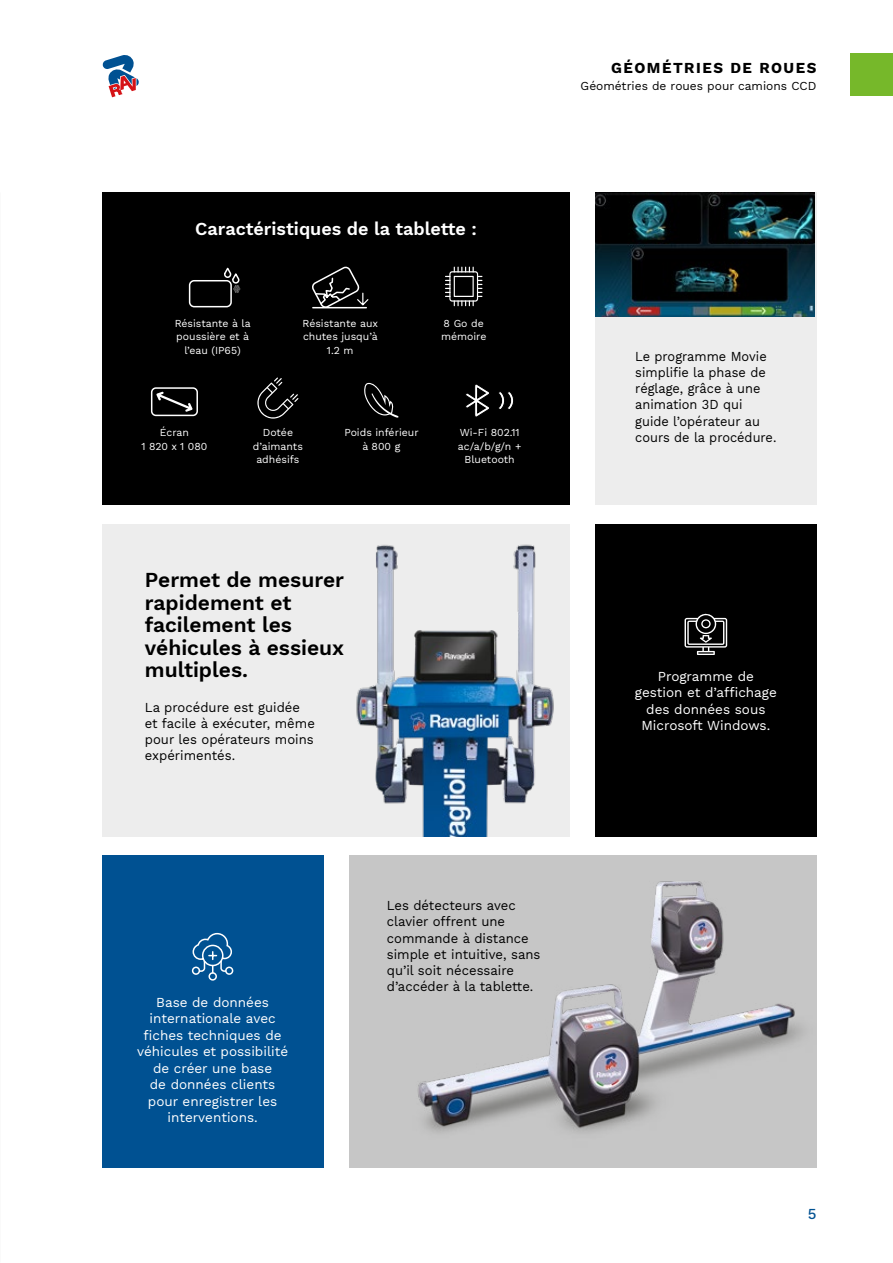
<style>
.page{position:relative;width:893px;height:1263px;background:#fff}
.page>*{position:absolute;margin:0;border:0;box-sizing:border-box;transform-origin:0 0}
.t1{font:600 21px/22.5px "Work Sans";color:#000}
.t2{font:600 18px "Work Sans";color:#fff}
.t3{font:700 15px "Work Sans";letter-spacing:.1em;color:#000}
.t4{font:500 15px "Work Sans";color:#005192}
.t5{font:13.5px/16.5px "Work Sans";color:#fff;text-align:center}
.t6{font:13.5px/16.2px "Work Sans";color:#000}
.t7{font:13.5px/16.2px "Work Sans";color:#000;scale:.95 1}
.t8{font:12px "Work Sans";color:#000}
.t9{font:10.5px/13.5px "Work Sans";color:#fff;text-align:center}
</style>
<div class="page">
<div style="left:102px;top:524px;width:468px;height:312px;background:#ededed"></div>
<img style="left:356px;top:544px;width:198px;height:292px">
<div style="left:595px;top:524px;width:221px;height:312px;background:#000"></div>
<div style="left:595px;top:192px;width:221px;height:312px;background:#ededed"></div>
<img style="left:595px;top:192px;width:219px;height:125px">
<div style="left:349px;top:855px;width:467px;height:312px;background:#c6c6c6"></div>
<img style="left:418px;top:881px;width:385px;height:252px">
<div style="left:102px;top:192px;width:468px;height:312px;background:#000"></div>
<div style="left:850px;top:53px;width:43px;height:43px;background:#76b82a"></div>
<svg style="left:102px;top:55px;width:37px;height:43px"></svg>
<div style="left:102px;top:855px;width:221px;height:312px;background:#005192"></div>
<svg style="left:445px;top:267px;width:37px;height:39px"></svg>
<div style="left:189px;top:280px;width:43px;height:27px;border:2px solid #fff;border-radius:5px"></div>
<svg style="left:223px;top:268px;width:18px;height:25px"></svg>
<svg style="left:312px;top:266px;width:57px;height:43px"></svg>
<hr style="left:313px;top:307px;width:53px;height:1px;background:#fff">
<svg style="left:364px;top:383px;width:35px;height:35px"></svg>
<svg style="left:257px;top:377px;width:41px;height:42px"></svg>
<div style="left:151px;top:387px;width:47px;height:29px;border:2px solid #fff;border-radius:4px"></div>
<svg style="left:156px;top:392px;width:36px;height:20px"></svg>
<svg style="left:465px;top:384px;width:24px;height:33px"></svg>
<svg style="left:498px;top:392px;width:16px;height:17px"></svg>
<svg style="left:685px;top:613px;width:42px;height:42px"></svg>
<svg style="left:191px;top:932px;width:43px;height:49px"></svg>
<h2 class="t2" style="left:195px;top:215px;width:283px">Caractéristiques de la tablette :</h2>
<p class="t9" style="left:175px;top:316px;width:77px">Résistante à la poussière et à l’eau (IP65)</p>
<p class="t9" style="left:303px;top:316px;width:77px">Résistante aux chutes jusqu’à<br>1.2 m</p>
<p class="t9" style="left:441px;top:316px;width:47px;text-align:left">8 Go de mémoire</p>
<p class="t9" style="left:141px;top:426px;width:68px">Écran<br>1 820 x 1 080</p>
<p class="t9" style="left:458px;top:426px;width:65px">Wi-Fi 802.11 ac/a/b/g/n +<br>Bluetooth</p>
<p class="t9" style="left:253px;top:426px;width:51px">Dotée d’aimants adhésifs</p>
<p class="t9" style="left:344px;top:426px;width:76px">Poids inférieur à 800 g</p>
<h1 class="t1" style="left:145px;top:568px;width:201px">Permet de mesurer rapidement et facilement les véhicules à essieux multiples.</h1>
<p class="t6" style="left:145px;top:698px;width:171px">La procédure est guidée et facile à exécuter, même pour les opérateurs moins expérimentés.</p>
<p class="t3" style="left:611px;top:57px;width:207px">GÉOMÉTRIES DE ROUES</p>
<p class="t8" style="left:581px;top:77px;width:237px">Géométries de roues pour camions CCD</p>
<p class="t7" style="left:635px;top:347px;width:150px">Le programme Movie simplifie la phase de réglage, grâce à une animation 3D qui guide l’opérateur au cours de la procédure.</p>
<p class="t5" style="left:635px;top:667px;width:144px">Programme de gestion et d’affichage des données sous<br>Microsoft Windows.</p>
<p class="t5" style="left:137px;top:993px;width:153px">Base de données internationale avec fiches techniques de véhicules et possibilité de créer une base<br>de données clients pour enregistrer les interventions.</p>
<p class="t6" style="left:387px;top:897px;width:155px">Les détecteurs avec clavier offrent une commande à distance simple et intuitive, sans qu’il soit nécessaire d’accéder à la tablette.</p>
<p class="t4" style="left:808px;top:1203px;width:10px">5</p>
</div>
